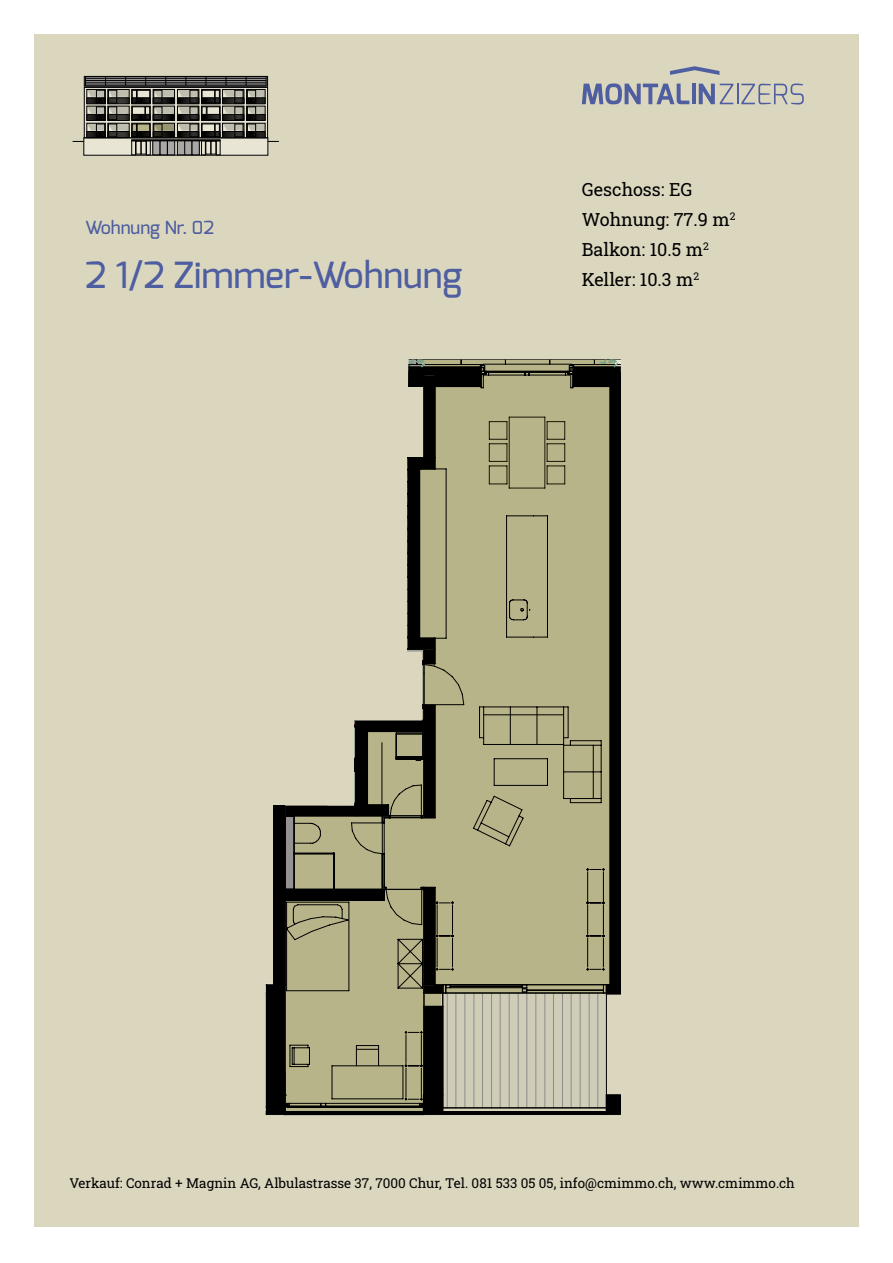
<style>
.page{position:relative;width:893px;height:1263px;background:#fff}
.page>*{position:absolute;margin:0;border:0;box-sizing:border-box;transform-origin:0 0}
.t1{font:500 36px "Exo";color:#4e5ea0}
.t2{font:18px/30px "Roboto Slab";color:#000}
.t3{font:500 18px "Exo";color:#4e5ea0}
.t4{font:13.5px "Roboto Slab";color:#000}
</style>
<div class="page">
<div style="left:34px;top:34px;width:825px;height:1193px;background:#dbd7bf"></div>
<div style="left:84px;top:76px;width:184px;height:79px;background:#e8e5d4"></div>
<div style="left:84px;top:76px;width:184px;height:10px;border:1px solid #000"></div>
<div style="left:153px;top:141px;width:7px;height:14px;background:#a9a8a6"></div>
<div style="left:153px;top:141px;width:7px;height:14px;border:1px solid #000"></div>
<div style="left:160px;top:141px;width:7px;height:14px;background:#a9a8a6"></div>
<div style="left:167px;top:141px;width:8px;height:14px;background:#a9a8a6"></div>
<div style="left:167px;top:141px;width:8px;height:14px;border:1px solid #000"></div>
<div style="left:177px;top:141px;width:8px;height:14px;background:#a9a8a6"></div>
<div style="left:177px;top:141px;width:8px;height:14px;border:1px solid #000"></div>
<div style="left:185px;top:141px;width:7px;height:14px;background:#a9a8a6"></div>
<div style="left:185px;top:141px;width:7px;height:14px;border:1px solid #000"></div>
<div style="left:192px;top:141px;width:7px;height:14px;background:#a9a8a6"></div>
<div style="left:141px;top:141px;width:5px;height:13px;border:1px solid #000"></div>
<div style="left:132px;top:141px;width:4px;height:14px;border:1px solid #000"></div>
<div style="left:146px;top:141px;width:4px;height:14px;border:1px solid #000"></div>
<div style="left:206px;top:141px;width:5px;height:13px;border:1px solid #000"></div>
<div style="left:201px;top:141px;width:4px;height:14px;border:1px solid #000"></div>
<div style="left:216px;top:141px;width:4px;height:14px;border:1px solid #000"></div>
<svg style="left:73px;top:77px;width:206px;height:65px"></svg>
<svg style="left:582px;top:83px;width:107px;height:21px"></svg>
<hr style="left:692px;top:84px;width:4px;height:20px;background:#4e5ea0">
<svg style="left:699px;top:83px;width:105px;height:22px"></svg>
<svg style="left:670px;top:66px;width:49px;height:9px"></svg>
<hr style="left:784px;top:993px;width:1px;height:115px;background:#8e8c8a">
<hr style="left:775px;top:993px;width:1px;height:115px;background:#8e8c8a">
<hr style="left:766px;top:993px;width:1px;height:115px;background:#8e8c8a">
<hr style="left:757px;top:993px;width:1px;height:115px;background:#8e8c8a">
<hr style="left:748px;top:993px;width:1px;height:115px;background:#8e8c8a">
<hr style="left:739px;top:993px;width:1px;height:115px;background:#8e8c8a">
<hr style="left:731px;top:993px;width:1px;height:115px;background:#8e8c8a">
<hr style="left:722px;top:993px;width:1px;height:115px;background:#8e8c8a">
<hr style="left:713px;top:993px;width:1px;height:115px;background:#8e8c8a">
<hr style="left:704px;top:993px;width:1px;height:115px;background:#8e8c8a">
<hr style="left:695px;top:993px;width:1px;height:115px;background:#8e8c8a">
<hr style="left:686px;top:993px;width:1px;height:115px;background:#8e8c8a">
<hr style="left:677px;top:993px;width:1px;height:115px;background:#8e8c8a">
<hr style="left:668px;top:993px;width:1px;height:115px;background:#8e8c8a">
<hr style="left:660px;top:993px;width:1px;height:115px;background:#8e8c8a">
<hr style="left:651px;top:993px;width:1px;height:115px;background:#8e8c8a">
<hr style="left:642px;top:993px;width:1px;height:115px;background:#8e8c8a">
<hr style="left:633px;top:993px;width:1px;height:115px;background:#8e8c8a">
<hr style="left:892px;top:993px;width:1px;height:115px;background:#8e8c8a">
<hr style="left:722px;top:417px;width:1px;height:71px;background:#191604">
<hr style="left:892px;top:386px;width:1px;height:272px;background:#000">
<svg style="left:892px;top:993px;width:1px;height:12px"></svg>
<hr style="left:285px;top:1262px;width:336px;height:1px;background:#000">
<svg style="left:266px;top:359px;width:355px;height:756px"></svg>
<h2 class="t3" style="left:85px;top:216px;width:131px">Wohnung Nr. 02</h2>
<h1 class="t1" style="left:85px;top:252px;width:379px">2 1/2 Zimmer-Wohnung</h1>
<h2 class="t2" style="left:582px;top:174px;width:155px">Geschoss: EG<br>Wohnung: 77.9 m<sup>2<br></sup>Balkon: 10.5 m<sup>2<br></sup>Keller: 10.3 m<sup>2</sup></h2>
<p class="t4" style="left:69px;top:1174px;width:727px">Verkauf: Conrad + Magnin AG, Albulastrasse 37, 7000 Chur, Tel. 081 533 05 05, info@cmimmo.ch, www.cmimmo.ch</p>
</div>
